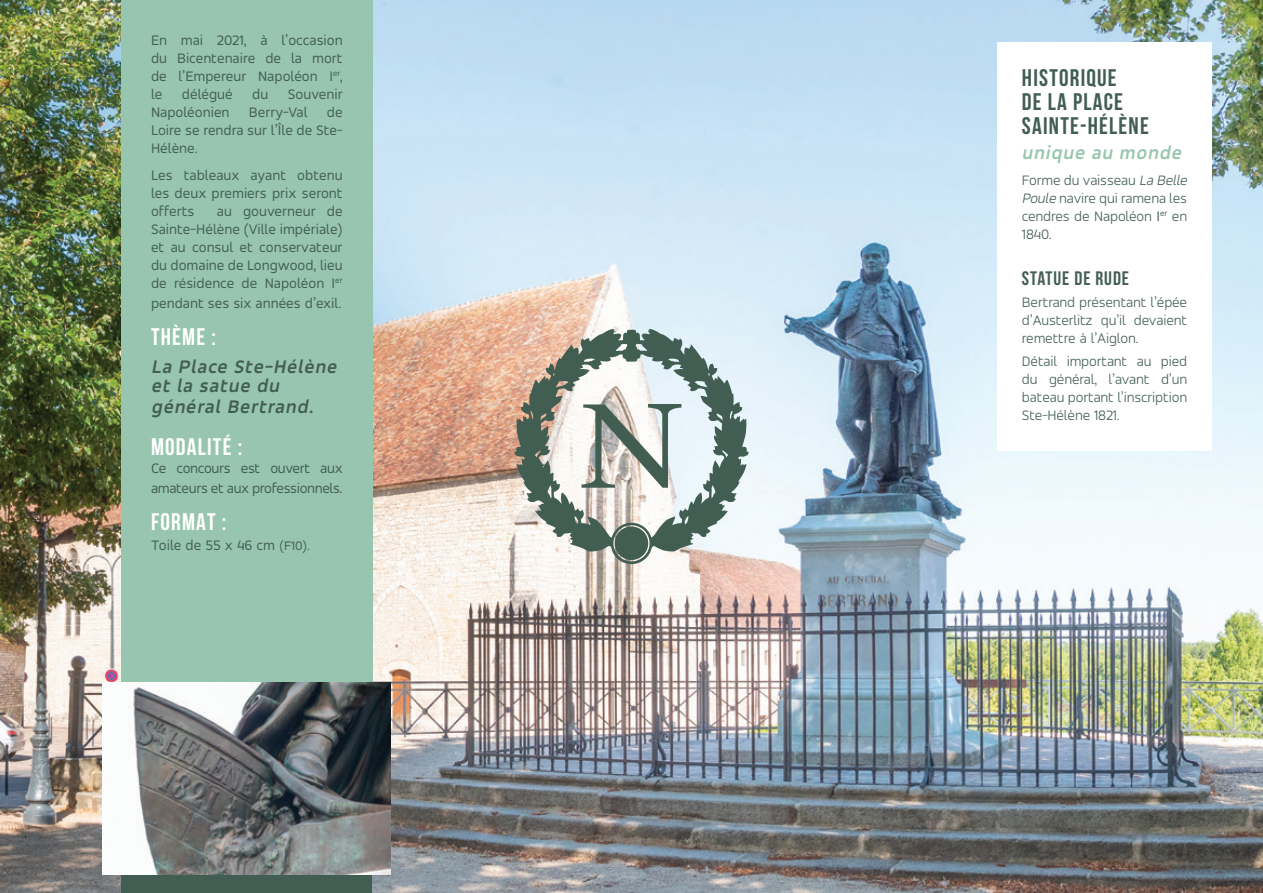
<style>
.page{position:relative;width:1263px;height:893px;background:#fff}
.page>*{position:absolute;margin:0;border:0;box-sizing:border-box;transform-origin:0 0}
.t1{font:700 24px/24px "Bebas Neue";letter-spacing:.05em;color:#425e53}
.t2{font:700 24px "Bebas Neue";letter-spacing:.05em;color:#fff}
.t3{font:italic 700 19.5px/20.2px "Accord";color:#425e53}
.t4{font:italic 700 19.5px "Accord";color:#97c5b0}
.t5{font:700 19.5px "Bebas Neue";letter-spacing:.05em;color:#425e53}
.t6{font:15px/18px "Accord";color:#425e53;text-align:justify}
.t7{font:300 15px/18px "Accord";letter-spacing:-.01em;color:#425e53;text-align:justify}
.t8{font:15px/19.8px "Accord";letter-spacing:-.025em;color:#425e53}
.s1{font-size:13.5px}
.s2{font-style:italic}
.s3{font-weight:400}
</style>
<div class="page">
<img style="left:0;top:0;width:1263px;height:893px">
<div style="left:997px;top:43px;width:215px;height:408px;background:#fff"></div>
<div style="left:121px;top:714px;width:251px;height:179px;background:#425e53"></div>
<div style="left:121px;top:0;width:251px;height:689px;background:#97c5b0"></div>
<img style="left:103px;top:682px;width:288px;height:193px">
<svg style="left:514px;top:329px;width:235px;height:235px"></svg>
<p class="t6" style="left:151px;top:31px;width:193px">En mai 2021, à l’occasion du Bicentenaire de la mort de l’Empereur Napoléon I<sup>er</sup>, le</p>
<p class="t6" style="left:182px;top:85px;width:52px">délégué</p>
<p class="t6" style="left:252px;top:85px;width:18px">du</p>
<p class="t6" style="left:288px;top:85px;width:56px">Souvenir</p>
<p class="t6" style="left:151px;top:103px;width:80px">Napoléonien</p>
<p class="t6" style="left:249px;top:103px;width:60px">Berry-Val</p>
<p class="t6" style="left:151px;top:103px;width:193px;text-indent:176px">de Loire se rendra sur l’Île de Ste-Hélène.</p>
<p class="t6" style="left:151px;top:166px;width:193px">Les tableaux ayant obtenu les deux premiers prix seront offerts</p>
<p class="t6" style="left:151px;top:202px;width:193px;text-indent:66px">au gouverneur de Sainte-Hélène (Ville impériale) et au consul et conservateur du domaine de Longwood, lieu de résidence de Napoléon I<sup>er</sup></p>
<p class="t6" style="left:151px;top:293px;width:192px">pendant ses six années d’exil.</p>
<h1 class="t2" style="left:151px;top:323px;width:66px">THÈME :</h1>
<h2 class="t3" style="left:151px;top:356px;width:191px">La Place Ste-Hélène et la satue du général Bertrand.</h2>
<h1 class="t2" style="left:151px;top:433px;width:93px">MODALITÉ :</h1>
<p class="t8" style="left:151px;top:458px;width:193px">Ce concours est ouvert aux amateurs et aux professionnels.</p>
<h1 class="t2" style="left:151px;top:509px;width:77px">FORMAT :</h1>
<p class="t6" style="left:151px;top:536px;width:160px">Toile de 55 x 46 cm <span class="s1">(F10).</span></p>
<h1 class="t1" style="left:1022px;top:65px;width:128px">HISTORIQUE<br>DE LA PLACE<br>SAINTE-HÉLÈNE</h1>
<h2 class="t4" style="left:1022px;top:141px;width:165px">unique au monde</h2>
<p class="t7" style="left:1022px;top:171px;width:170px;text-align:left">Forme du vaisseau <span class="s2">La Belle<br>Poule</span> navire qui ramena les cendres de Napoléon <span class="s3">I</span><sup>er</sup> en<br>1840.</p>
<h2 class="t5" style="left:1022px;top:268px;width:109px">STATUE DE RUDE</h2>
<p class="t7" style="left:1022px;top:293px;width:167px">Bertrand présentant l’épée d’Austerlitz qu’il devaient remettre à l’Aiglon.</p>
<p class="t7" style="left:1022px;top:351px;width:167px">Détail important au pied du général, l’avant d’un bateau portant l’inscription Ste-Hélène 1821.</p>
</div>
